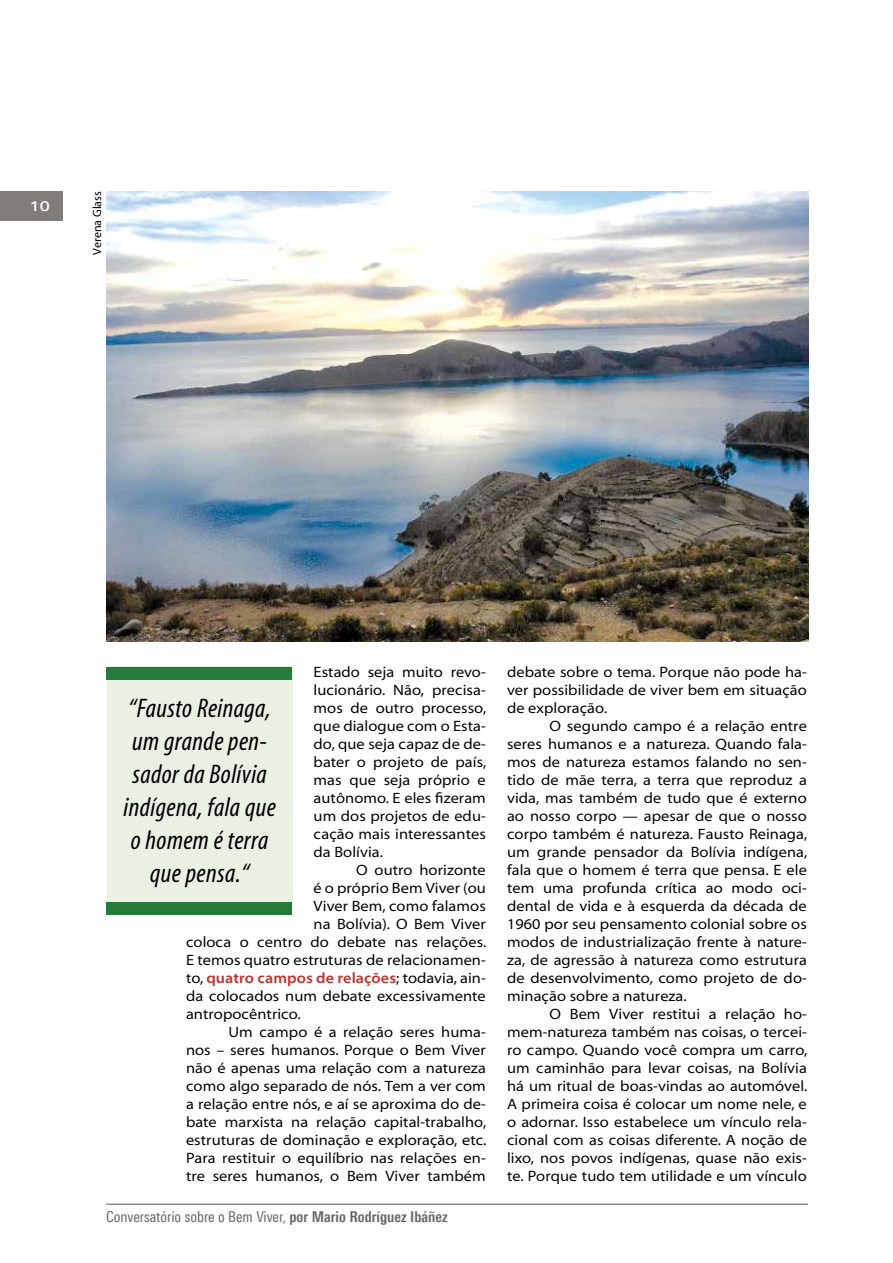
<style>
.page{position:relative;width:893px;height:1263px;background:#fff}
.page>*{position:absolute;margin:0;border:0;box-sizing:border-box;transform-origin:0 0}
.t1{font:27px/33px "Myriad MM It 400 300";letter-spacing:-.12em;color:#000;text-align:center}
.t2{font:15px/18px "Myriad MM 400 700";letter-spacing:.005em;color:#000;text-align:justify}
.t3{font:15px "Linotype Univers 420 Cn";color:#6b6764}
.t4{font:15px "Myriad MM 565 700";letter-spacing:.005em;color:#c42f2a}
.t5{font:500 13.5px "Linotype Univers 540 Ex";color:#fff}
.t6{font:12px "Myriad MM 400 600";color:#000}
.s1{font-family:"Myriad MM 400 700";color:#000}
.s2{font-family:"Linotype Univers 620 Cn";font-weight:700}
</style>
<div class="page">
<div style="left:0;top:191px;width:62px;height:30px;background:#807c7a"></div>
<hr style="left:106px;top:1203px;width:702px;height:2px;background:#6b6764">
<img style="left:106px;top:191px;width:702px;height:450px">
<div style="left:107px;top:667px;width:185px;height:240px;background:#ebf0e5"></div>
<div style="left:106px;top:667px;width:186px;height:13px;background:#237d39"></div>
<div style="left:106px;top:902px;width:186px;height:12px;background:#237d39"></div>
<p class="t5" style="left:30px;top:199px;width:22px">10</p>
<p class="t6" style="left:91px;top:255px;width:65px;rotate:-90deg">Verena Glass</p>
<p class="t2" style="left:314px;top:664px;width:174px">Estado seja muito revo&shy;lucionário. Não, precisa&shy;mos de outro processo, que dialogue com o Esta&shy;do, que seja capaz de de&shy;bater o projeto de país, mas que seja próprio e autônomo. E eles fizeram um dos projetos de edu&shy;cação mais interessantes da Bolívia.</p>
<p class="t2" style="left:186px;top:862px;width:302px;text-align:right">O outro horizonte<br>é o próprio Bem Viver (ou<br>Viver Bem, como falamos<br>na Bolívia). O Bem Viver<br>coloca o centro do debate nas relações.<br>E temos quatro estruturas de relacionamen-</p>
<p class="t4" style="left:186px;top:971px;width:301px"><span class="s1">to,</span> quatro campos de relações<span class="s1">; todavia, ain-</span></p>
<p class="t2" style="left:186px;top:988px;width:301px">da colocados num debate excessivamente antropocêntrico.</p>
<p class="t2" style="left:186px;top:1024px;width:302px;text-indent:43px">Um campo é a relação seres huma&shy;nos – seres humanos. Porque o Bem Viver não é apenas uma relação com a natureza como algo separado de nós. Tem a ver com a relação entre nós, e aí se aproxima do de&shy;bate marxista na relação capital-trabalho, estruturas de dominação e exploração, etc.<br>Para restituir o equilíbrio nas relações en&shy;tre seres humanos, o Bem Viver também</p>
<h1 class="t1" style="left:124px;top:693px;width:157px">“Fausto Reinaga, um grande pen&shy;sador da Bolívia indígena, fala que o homem é terra que pensa.“</h1>
<p class="t3" style="left:106px;top:1208px;width:343px">Conversatório sobre o Bem Viver, <span class="s2">por Mario Rodríguez Ibáñez</span></p>
<p class="t2" style="left:507px;top:664px;width:301px">debate sobre o tema. Porque não pode ha&shy;ver possibilidade de viver bem em situação de exploração.</p>
<p class="t2" style="left:507px;top:718px;width:302px;text-indent:43px">O segundo campo é a relação entre seres humanos e a natureza. Quando fala&shy;mos de natureza estamos falando no sen&shy;tido de mãe terra, a terra que reproduz a vida, mas também de tudo que é externo ao nosso corpo — apesar de que o nosso corpo também é natureza. Fausto Reinaga, um grande pensador da Bolívia indígena, fala que o homem é terra que pensa. E ele tem uma profunda crítica ao modo oci&shy;dental de vida e à esquerda da década de 1960 por seu pensamento colonial sobre os modos de industrialização frente à nature&shy;za, de agressão à natureza como estrutura de desenvolvimento, como projeto de do&shy;minação sobre a natureza.</p>
<p class="t2" style="left:507px;top:1006px;width:302px;text-indent:43px">O Bem Viver restitui a relação ho&shy;mem-natureza também nas coisas, o tercei&shy;ro campo. Quando você compra um carro, um caminhão para levar coisas, na Bolívia há um ritual de boas-vindas ao automóvel.<br>A primeira coisa é colocar um nome nele, e o adornar. Isso estabelece um vínculo rela&shy;cional com as coisas diferente. A noção de lixo, nos povos indígenas, quase não exis&shy;te. Porque tudo tem utilidade e um vínculo</p>
</div>
